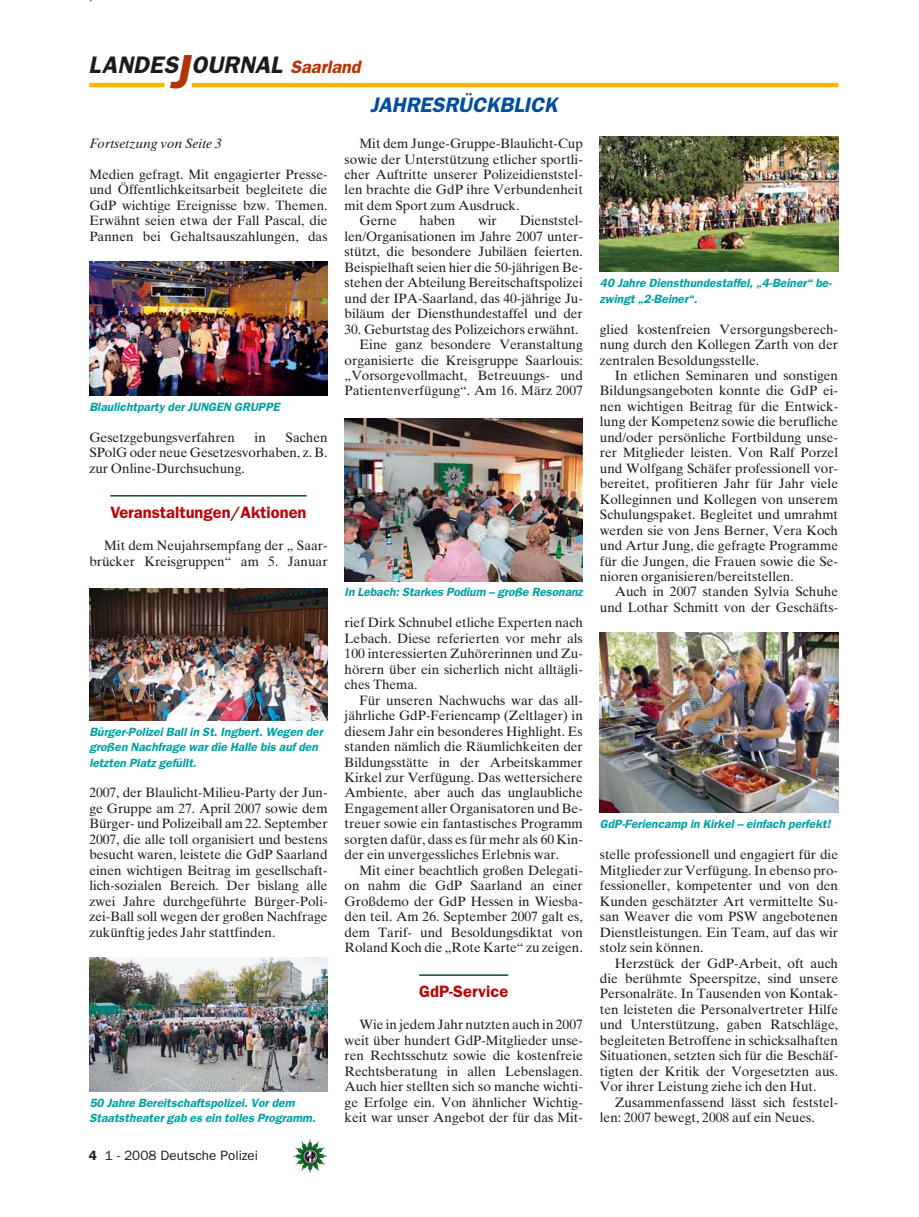
<style>
.page{position:relative;width:919px;height:1217px;background:#fff}
.page>*{position:absolute;margin:0;border:0;box-sizing:border-box;transform-origin:0 0}
.t1{font:italic 600 24px "Franklin Gothic";color:#1b1c20}
.t2{font:italic 600 21px "Franklin Gothic";color:#004d9f}
.t3{font:600 16.5px "Franklin Gothic";color:#bc0006}
.t4{font:13.5px/15.5px "Times Ten";color:#1b1c20;text-align:justify}
.t5{font:13.5px "Franklin Gothic";color:#1b1c20}
.t6{font:italic 13.5px "Times Ten";color:#1b1c20}
.t7{font:italic 600 12px/15.5px "Franklin Gothic";color:#00a0a7}
.s1{font-size:48px;color:#b43200}
.s2{font-size:18px;color:#b43200}
.s3{font-weight:600}
</style>
<div class="page">
<img style="left:295px;top:1140px;width:32px;height:32px">
<hr style="left:110px;top:495px;width:196px;height:1px;background:#004d36">
<hr style="left:419px;top:974px;width:89px;height:1px;background:#004d36">
<hr style="left:89px;top:83px;width:75px;height:4px;background:#f9b700">
<hr style="left:192px;top:83px;width:646px;height:4px;background:#f9b700">
<img style="left:89px;top:261px;width:238px;height:134px">
<img style="left:89px;top:588px;width:238px;height:132px">
<img style="left:344px;top:419px;width:239px;height:162px">
<img style="left:600px;top:632px;width:238px;height:180px">
<img style="left:90px;top:957px;width:237px;height:133px">
<img style="left:600px;top:136px;width:238px;height:136px">
<h1 class="t1" style="left:88px;top:56px;width:276px">LANDES<span class="s1">J</span>OURNAL <span class="s2">Saarland</span></h1>
<h2 class="t2" style="left:370px;top:97px;width:189px">JAHRESRÜCKBLICK</h2>
<p class="t6" style="left:89px;top:138px;width:134px">Fortsetzung von Seite 3</p>
<p class="t4" style="left:89px;top:168px;width:240px">Medien gefragt. Mit engagierter Presse&shy;und Öffentlichkeitsarbeit begleitete die GdP wichtige Ereignisse bzw. Themen.<br>Erwähnt seien etwa der Fall Pascal, die Pannen bei Gehaltsauszahlungen, das</p>
<p class="t7" style="left:89px;top:400px;width:194px">Blaulichtparty der JUNGEN GRUPPE</p>
<p class="t4" style="left:89px;top:431px;width:240px;text-indent:196px">Sachen SPolG oder neue Gesetzesvorhaben, z. B. zur Online-Durchsuchung.</p>
<p class="t3" style="left:110px;top:506px;width:198px">Veranstaltungen/Aktionen</p>
<p class="t4" style="left:89px;top:539px;width:240px;text-align:right">Mit dem Neujahrsempfang der „ Saar&shy;brücker Kreisgruppen“ am 5. Januar</p>
<p class="t4" style="left:89px;top:431px;width:147px">Gesetzgebungsverfahren</p>
<p class="t4" style="left:254px;top:431px;width:13px">in</p>
<p class="t7" style="left:89px;top:724px;width:237px">Bürger-Polizei Ball in St. Ingbert. Wegen der großen Nachfrage war die Halle bis auf den letzten Platz gefüllt.</p>
<p class="t4" style="left:89px;top:786px;width:240px">2007, der Blaulicht-Milieu-Party der Jun&shy;ge Gruppe am 27. April 2007 sowie dem Bürger- und Polizeiball am 22. September 2007, die alle toll organisiert und bestens besucht waren, leistete die GdP Saarland einen wichtigen Beitrag im gesellschaft&shy;lich-sozialen Bereich. Der bislang alle zwei Jahre durchgeführte Bürger-Poli&shy;zei-Ball soll wegen der großen Nachfrage zukünftig jedes Jahr stattfinden.</p>
<p class="t7" style="left:89px;top:1095px;width:230px">50 Jahre Bereitschaftspolizei. Vor dem<br>Staatstheater gab es ein tolles Programm.</p>
<p class="t5" style="left:89px;top:1150px;width:171px"><span class="s3">4</span> 1 - 2008 Deutsche Polizei</p>
<p class="t4" style="left:359px;top:137px;width:225px">Mit dem Junge-Gruppe-Blaulicht-Cup</p>
<p class="t4" style="left:344px;top:152px;width:240px">sowie der Unterstützung etlicher sportli-</p>
<p class="t4" style="left:344px;top:168px;width:240px">cher Auftritte unserer Polizeidienststel-</p>
<p class="t4" style="left:344px;top:183px;width:240px">len brachte die GdP ihre Verbundenheit</p>
<p class="t4" style="left:344px;top:199px;width:176px">mit dem Sport zum Ausdruck.</p>
<p class="t4" style="left:359px;top:214px;width:39px">Gerne</p>
<p class="t4" style="left:419px;top:214px;width:37px">haben</p>
<p class="t4" style="left:478px;top:214px;width:20px">wir</p>
<p class="t4" style="left:344px;top:214px;width:240px;text-indent:175px">Dienststel&shy;len/Organisationen im Jahre 2007 unter&shy;stützt, die besondere Jubiläen feierten.<br>Beispielhaft seien hier die 50-jährigen Be&shy;stehen der Abteilung Bereitschaftspolizei und der IPA-Saarland, das 40-jährige Ju&shy;biläum der Diensthundestaffel und der</p>
<p class="t4" style="left:344px;top:322px;width:235px">30. Geburtstag des Polizeichors erwähnt.</p>
<p class="t4" style="left:359px;top:338px;width:225px">Eine ganz besondere Veranstaltung</p>
<p class="t4" style="left:344px;top:353px;width:240px">organisierte die Kreisgruppe Saarlouis:</p>
<p class="t4" style="left:344px;top:369px;width:240px">„Vorsorgevollmacht, Betreuungs- und</p>
<p class="t4" style="left:344px;top:384px;width:240px">Patientenverfügung“. Am 16. März 2007</p>
<p class="t7" style="left:344px;top:585px;width:241px">In Lebach: Starkes Podium – große Resonanz</p>
<p class="t4" style="left:344px;top:616px;width:240px">rief Dirk Schnubel etliche Experten nach Lebach. Diese referierten vor mehr als 100 interessierten Zuhörerinnen und Zu&shy;hörern über ein sicherlich nicht alltägli&shy;ches Thema.</p>
<p class="t4" style="left:344px;top:693px;width:240px;text-indent:15px">Für unseren Nachwuchs war das all&shy;jährliche GdP-Feriencamp (Zeltlager) in diesem Jahr ein besonderes Highlight. Es standen nämlich die Räumlichkeiten der Bildungsstätte in der Arbeitskammer Kirkel zur Verfügung. Das wettersichere Ambiente, aber auch das unglaubliche Engagement aller Organisatoren und Be&shy;treuer sowie ein fantastisches Programm sorgten dafür, dass es für mehr als 60 Kin&shy;der ein unvergessliches Erlebnis war.</p>
<p class="t4" style="left:344px;top:863px;width:240px;text-indent:15px">Mit einer beachtlich großen Delegati&shy;on nahm die GdP Saarland an einer Großdemo der GdP Hessen in Wiesba&shy;den teil. Am 26. September 2007 galt es, dem Tarif- und Besoldungsdiktat von Roland Koch die „Rote Karte“ zu zeigen.</p>
<p class="t3" style="left:419px;top:985px;width:90px">GdP-Service</p>
<p class="t4" style="left:344px;top:1018px;width:240px;text-indent:15px">Wie in jedem Jahr nutzten auch in 2007 weit über hundert GdP-Mitglieder unse&shy;ren Rechtsschutz sowie die kostenfreie Rechtsberatung in allen Lebenslagen.<br>Auch hier stellten sich so manche wichti&shy;ge Erfolge ein. Von ähnlicher Wichtig&shy;keit war unser Angebot der für das Mit-</p>
<p class="t7" style="left:600px;top:276px;width:235px">40 Jahre Diensthundestaffel, „4-Beiner“ be&shy;zwingt „2-Beiner“.</p>
<p class="t4" style="left:600px;top:322px;width:240px">glied kostenfreien Versorgungsberech&shy;nung durch den Kollegen Zarth von der zentralen Besoldungsstelle.</p>
<p class="t4" style="left:600px;top:369px;width:240px;text-indent:15px">In etlichen Seminaren und sonstigen Bildungsangeboten konnte die GdP ei&shy;nen wichtigen Beitrag für die Entwick&shy;lung der Kompetenz sowie die berufliche und/oder persönliche Fortbildung unse&shy;rer Mitglieder leisten. Von Ralf Porzel und Wolfgang Schäfer professionell vor&shy;bereitet, profitieren Jahr für Jahr viele Kolleginnen und Kollegen von unserem Schulungspaket. Begleitet und umrahmt werden sie von Jens Berner, Vera Koch und Artur Jung, die gefragte Programme für die Jungen, die Frauen sowie die Se&shy;nioren organisieren/bereitstellen.</p>
<p class="t4" style="left:600px;top:585px;width:240px;text-align:right">Auch in 2007 standen Sylvia Schuhe und Lothar Schmitt von der Geschäfts-</p>
<p class="t7" style="left:600px;top:817px;width:234px">GdP-Feriencamp in Kirkel – einfach perfekt!</p>
<p class="t4" style="left:600px;top:848px;width:240px">stelle professionell und engagiert für die Mitglieder zur Verfügung. In ebenso pro&shy;fessioneller, kompetenter und von den Kunden geschätzter Art vermittelte Su&shy;san Weaver die vom PSW angebotenen Dienstleistungen. Ein Team, auf das wir stolz sein können.</p>
<p class="t4" style="left:600px;top:956px;width:240px;text-indent:15px">Herzstück der GdP-Arbeit, oft auch die berühmte Speerspitze, sind unsere Personalräte. In Tausenden von Kontak&shy;ten leisteten die Personalvertreter Hilfe und Unterstützung, gaben Ratschläge, begleiteten Betroffene in schicksalhaften Situationen, setzten sich für die Beschäf&shy;tigten der Kritik der Vorgesetzten aus.<br>Vor ihrer Leistung ziehe ich den Hut.</p>
<p class="t4" style="left:600px;top:1095px;width:240px;text-indent:15px">Zusammenfassend lässt sich feststel&shy;len: 2007 bewegt, 2008 auf ein Neues.</p>
</div>
